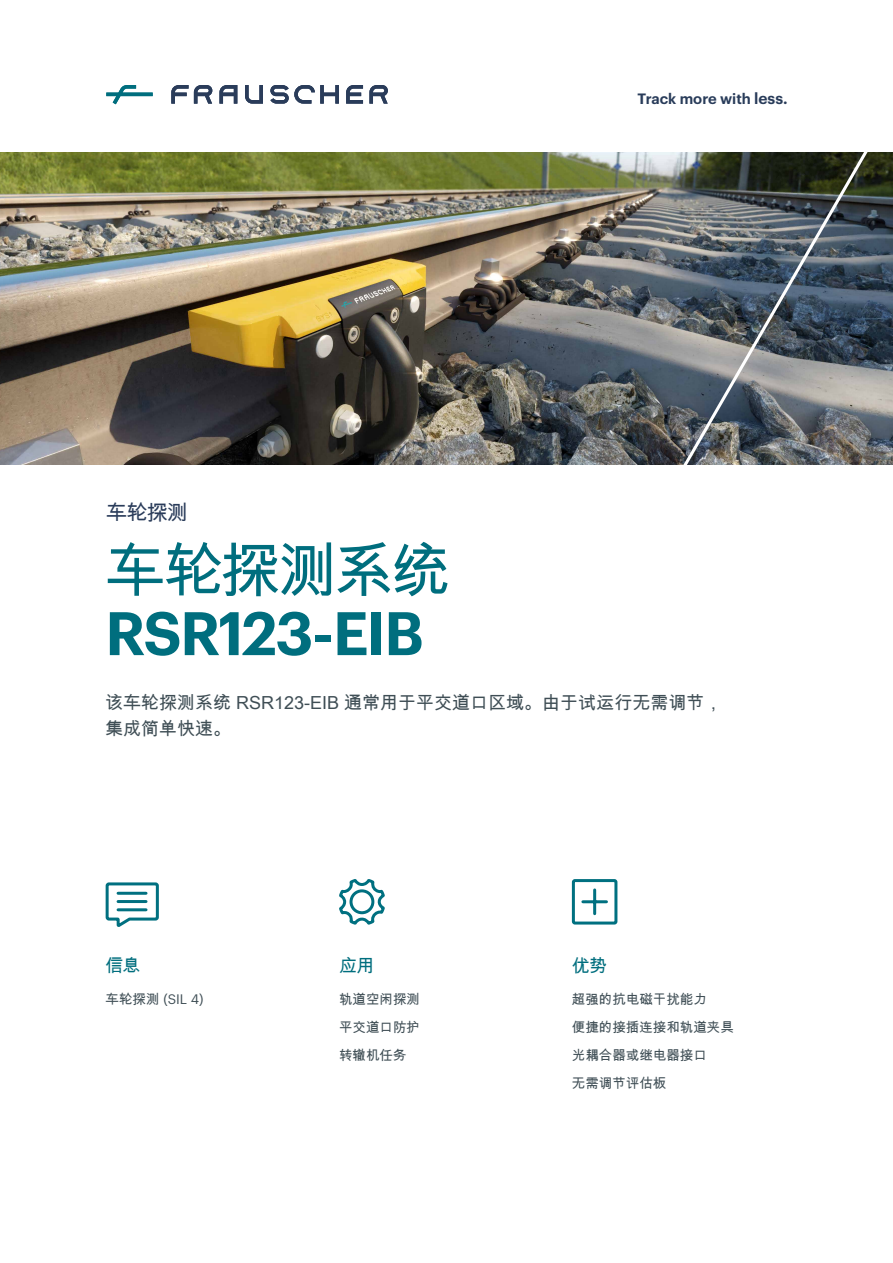
<style>
.page{position:relative;width:893px;height:1263px;background:#fff}
.page>*{position:absolute;margin:0;border:0;box-sizing:border-box;transform-origin:0 0}
.t1{font:600 60px "Graphik LCG";letter-spacing:-.035em;color:#006e7e}
.t2{font:60px "Arial Unicode MS";letter-spacing:-.045em;color:#006e7e}
.t3{font:21px "Arial Unicode MS";color:#2a3c5a}
.t4{font:18px/25.5px "Arial Unicode MS";color:#3f4e55}
.t5{font:18px "Arial Unicode MS";color:#006e7e}
.t6{font:600 14.7px "Graphik LCG";color:#293c5a}
.t7{font:13.5px/28px "Arial Unicode MS";color:#3f4e55;text-align:justify}
.t8{font:13.5px "Graphik LCG";color:#3f4e55}
.s1{font-size:15.45px}
.s2{font-family:"Arial Unicode MS"}
</style>
<div class="page">
<img style="left:0;top:153px;width:893px;height:312px">
<img style="left:660px;top:152px;width:213px;height:313px">
<svg style="left:346px;top:85px;width:17px;height:19px"></svg>
<svg style="left:245px;top:85px;width:18px;height:19px"></svg>
<svg style="left:219px;top:85px;width:18px;height:19px"></svg>
<svg style="left:270px;top:85px;width:69px;height:19px"></svg>
<svg style="left:369px;top:85px;width:19px;height:19px"></svg>
<svg style="left:171px;top:85px;width:41px;height:19px"></svg>
<svg style="left:106px;top:85px;width:47px;height:19px"></svg>
<svg style="left:105px;top:882px;width:54px;height:45px"></svg>
<hr style="left:118px;top:892px;width:28px;height:3px;background:#007080">
<hr style="left:118px;top:900px;width:28px;height:3px;background:#007080">
<hr style="left:118px;top:908px;width:28px;height:3px;background:#007080">
<svg style="left:339px;top:879px;width:46px;height:46px"></svg>
<div style="left:572px;top:879px;width:45px;height:45px;border:3px solid #007080;border-radius:2px"></div>
<hr style="left:583px;top:900px;width:23px;height:3px;background:#007080">
<hr style="left:593px;top:890px;width:3px;height:24px;background:#007080">
<h2 class="t3" style="left:106px;top:497px;width:84px">车轮探测</h2>
<h1 class="t2" style="left:105px;top:527px;width:347px">车轮探测系统</h1>
<h1 class="t1" style="left:105px;top:587px;width:320px">RSR123-EIB</h1>
<p class="t6" style="left:637px;top:87px;width:152px">Track more with <span class="s1">less.</span></p>
<h3 class="t4" style="left:105px;top:690px;width:619px">该车轮探测系统 RSR123-EIB 通常用于平交道口区域。由于试运行无需调节，集成简单快速。</h3>
<h3 class="t5" style="left:106px;top:952px;width:36px">信息</h3>
<p class="t8" style="left:106px;top:989px;width:99px"><span class="s2">车轮探测</span> (SIL 4)</p>
<h3 class="t5" style="left:339px;top:952px;width:37px">应用</h3>
<p class="t7" style="left:339px;top:985px;width:82px">轨道空闲探测平交道口防护转辙机任务</p>
<h3 class="t5" style="left:572px;top:952px;width:37px">优势</h3>
<p class="t7" style="left:572px;top:985px;width:163px;text-align:left">超强的抗电磁干扰能力<br>便捷的接插连接和轨道夹具光耦合器或继电器接口<br>无需调节评估板</p>
</div>
